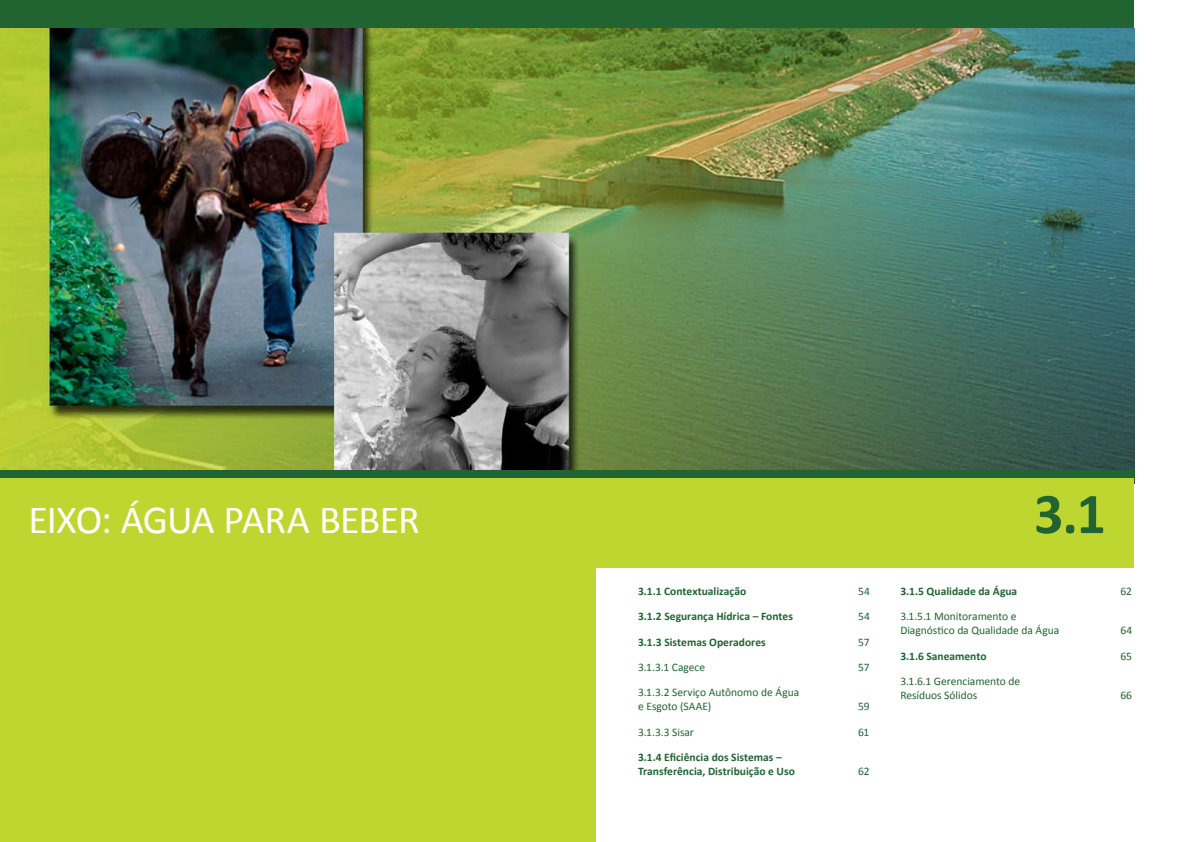
<style>
.page{position:relative;width:1191px;height:842px;background:#fff}
.page>*{position:absolute;margin:0;border:0;box-sizing:border-box;transform-origin:0 0}
.t1{font:700 58px "Calibri";color:#216432}
.t2{font:40px "Calibri";color:#fff}
.t3{font:11.5px/14px "Calibri";letter-spacing:-.005em;color:#216432}
.t4{font:700 11.5px/14px "Calibri";color:#216432}
</style>
<div class="page">
<div style="left:0;top:0;width:595px;height:30px;background:#216432"></div>
<div style="left:595px;top:0;width:539px;height:30px;background:#216432"></div>
<img style="left:0;top:28px;width:1134px;height:442px">
<div style="left:595px;top:475px;width:539px;height:92px;background:#bed730"></div>
<div style="left:0;top:475px;width:595px;height:367px;background:#bed730"></div>
<div style="left:0;top:470px;width:1134px;height:8px;background:#216432"></div>
<h2 class="t2" style="left:28px;top:495px;width:139px">Eixo: Água</h2>
<h2 class="t2" style="left:224px;top:495px;width:22px">para</h2>
<h2 class="t2" style="left:319px;top:495px;width:21px">beber</h2>
<h1 class="t1" style="left:1034px;top:478px;width:73px">3.1</h1>
<p class="t4" style="left:638px;top:584px;width:110px">3.1.1 Contextualização</p>
<p class="t3" style="left:858px;top:584px;width:13px">54</p>
<p class="t4" style="left:638px;top:609px;width:156px">3.1.2 Segurança Hídrica – Fontes</p>
<p class="t3" style="left:858px;top:609px;width:13px">54</p>
<p class="t4" style="left:638px;top:634px;width:129px">3.1.3 Sistemas Operadores</p>
<p class="t3" style="left:858px;top:634px;width:13px">57</p>
<p class="t3" style="left:638px;top:660px;width:69px">3.1.3.1 Cagece</p>
<p class="t3" style="left:858px;top:660px;width:13px">57</p>
<p class="t3" style="left:638px;top:685px;width:163px">3.1.3.2 Serviço Autônomo de Água e Esgoto (SAAE)</p>
<p class="t3" style="left:858px;top:699px;width:13px">59</p>
<p class="t3" style="left:638px;top:724px;width:57px">3.1.3.3 Sisar</p>
<p class="t3" style="left:858px;top:724px;width:13px">61</p>
<p class="t4" style="left:638px;top:750px;width:158px">3.1.4 Eficiência dos Sistemas –<br>Transferência, Distribuição e Uso</p>
<p class="t3" style="left:858px;top:764px;width:13px">62</p>
<p class="t4" style="left:900px;top:583px;width:118px">3.1.5 Qualidade da Água</p>
<p class="t3" style="left:1120px;top:583px;width:13px">62</p>
<p class="t3" style="left:900px;top:609px;width:160px">3.1.5.1 Monitoramento e<br>Diagnóstico da Qualidade da Água</p>
<p class="t3" style="left:1120px;top:623px;width:13px">64</p>
<p class="t4" style="left:900px;top:648px;width:88px">3.1.6 Saneamento</p>
<p class="t3" style="left:1120px;top:648px;width:13px">65</p>
<p class="t3" style="left:900px;top:673px;width:121px">3.1.6.1 Gerenciamento de<br>Resíduos Sólidos</p>
<p class="t3" style="left:1120px;top:687px;width:13px">66</p>
</div>
